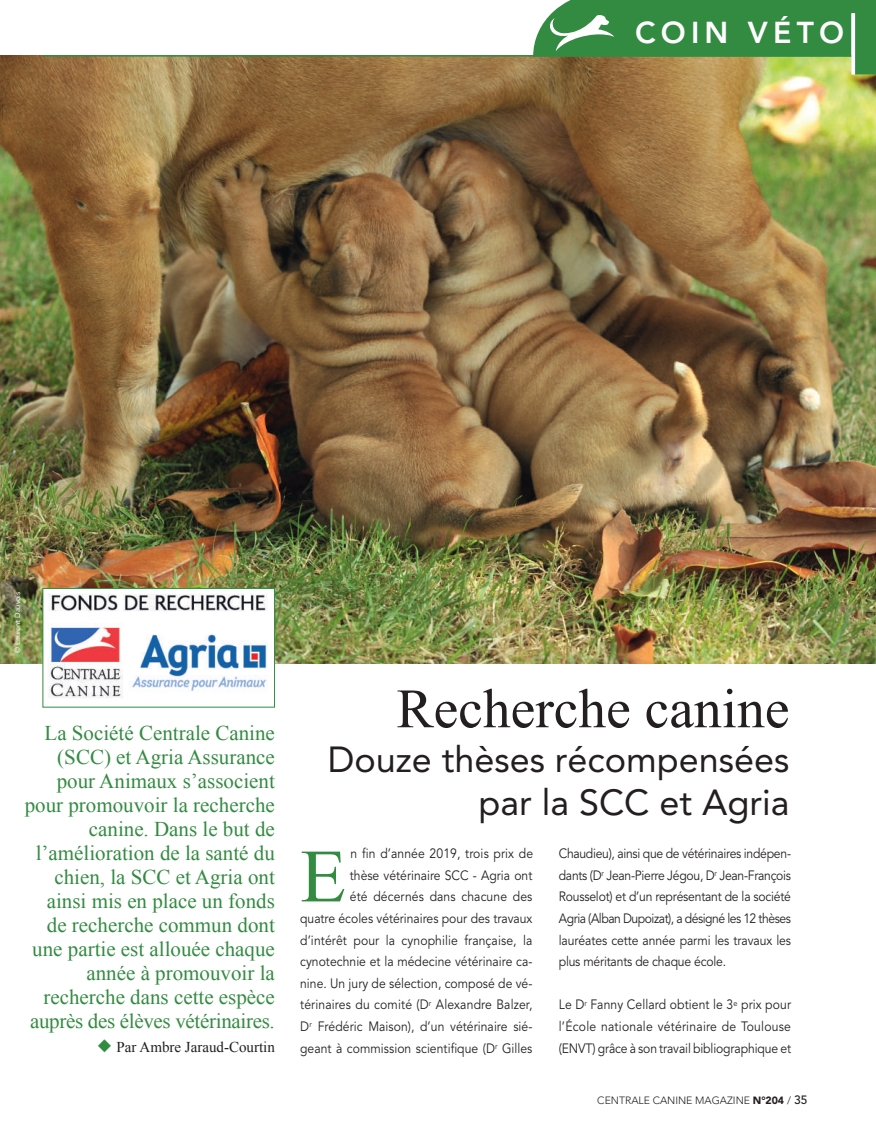
<style>
.page{position:relative;width:876px;height:1127px;background:#fff}
.page>*{position:absolute;margin:0;border:0;box-sizing:border-box;transform-origin:0 0}
.t1{font:75.15px "Times New Roman";color:#338b41}
.t2{font:55.5px "Times New Roman";color:#231f20}
.t3{font:36px/43.2px "Avenir";color:#231f20;text-align:right}
.t4{font:800 30px "Avenir";letter-spacing:.175em;color:#fff}
.t5{font:21px/24px "Times New Roman";color:#338b41;text-align:right}
.t6{font:15px "Times New Roman";color:#231f20}
.t7{font:13.5px/21.6px "Avenir";letter-spacing:.005em;color:#231f20;text-align:justify;scale:.9 1}
.t8{font:300 10.5px "Avenir";color:#231f20}
.t9{font:7.5px "Avenir";letter-spacing:-.005em;color:#fff}
.s1{color:#338b41}
.s2{font-weight:900}
.s3{font-weight:500;font-size:12px}
</style>
<div class="page">
<img style="left:0;top:56px;width:876px;height:607px">
<hr style="left:43px;top:55px;width:810px;height:2px;background:#338b41">
<img style="left:45px;top:590px;width:228px;height:108px">
<div style="left:43px;top:588px;width:232px;height:119px;border:1px solid #338b41"></div>
<svg style="left:533px;top:0;width:343px;height:74px;background:#58944f"></svg>
<h3 class="t4" style="left:635px;top:20px;width:211px">COIN VÉTO</h3>
<p class="t9" style="left:15px;top:653px;width:63px;rotate:-90deg">© Laurent Dauvois</p>
<p class="t5" style="left:25px;top:720px;width:252px">La Société Centrale Canine (SCC) et Agria Assurance pour Animaux s’associent pour promouvoir la recherche canine. Dans le but de l’amélioration de la santé du chien, la SCC et Agria ont ainsi mis en place un fonds de recherche commun dont une partie est allouée chaque année à promouvoir la recherche dans cette espèce auprès des élèves vétérinaires.</p>
<p class="t6" style="left:97px;top:1038px;width:179px"><span class="s1">◆</span> Par Ambre Jaraud-Courtin</p>
<h2 class="t2" style="left:397px;top:678px;width:394px">Recherche canine</h2>
<h3 class="t3" style="left:328px;top:741px;width:463px">Douze thèses récompensées par la SCC et Agria</h3>
<p class="t7" style="left:559px;top:844px;width:260px">Chaudieu), ainsi que de vétérinaires indépen&shy;dants (D<sup>r</sup> Jean-Pierre Jégou, D<sup>r</sup> Jean-François Rousselot) et d’un représentant de la société Agria (Alban Dupoizat), a désigné les 12 thèses lauréates cette année parmi les travaux les plus méritants de chaque école.</p>
<p class="t7" style="left:559px;top:995px;width:260px">Le D<sup>r</sup> Fanny Cellard obtient le 3<sup>e</sup> prix pour l’École nationale vétérinaire de Toulouse (ENVT) grâce à son travail bibliographique et</p>
<p class="t7" style="left:300px;top:844px;width:260px;text-align:right">n fin d’année 2019, trois prix de<br>thèse vétérinaire SCC - Agria ont<br>été décernés dans chacune des<br>quatre écoles vétérinaires pour des travaux d’intérêt pour la cynophilie française, la cynotechnie et la médecine vétérinaire ca&shy;nine. Un jury de sélection, composé de vé&shy;térinaires du comité (D<sup>r</sup> Alexandre Balzer, D<sup>r</sup> Frédéric Maison), d’un vétérinaire sié&shy;geant à commission scientifique (D<sup>r</sup> Gilles</p>
<h1 class="t1" style="left:300px;top:834px;width:47px">E</h1>
<p class="t8" style="left:597px;top:1096px;width:212px">CENTRALE CANINE MAGAZINE <span class="s2">N°204</span> / <span class="s3">35</span></p>
</div>
